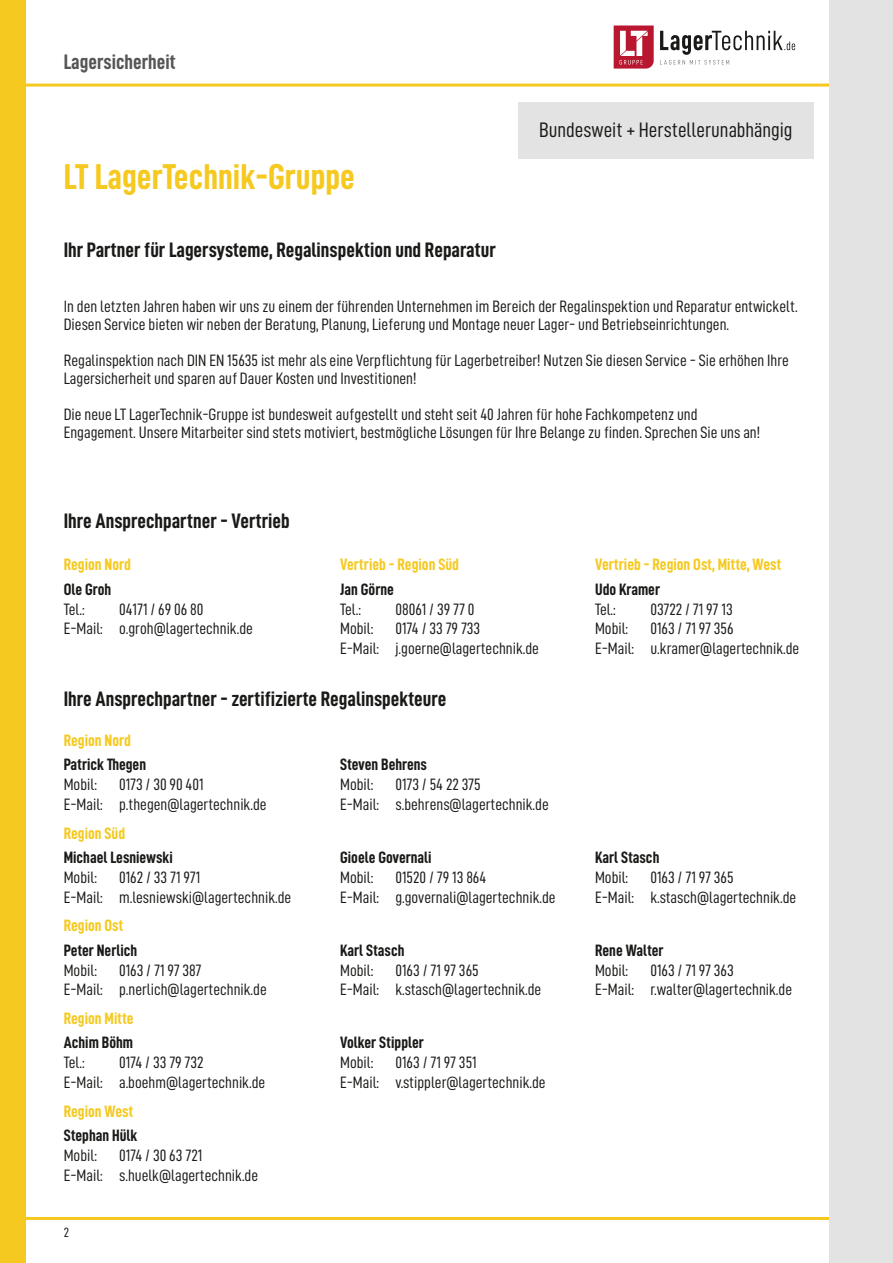
<style>
.page{position:relative;width:893px;height:1263px;background:#fff}
.page>*{position:absolute;margin:0;border:0;box-sizing:border-box;transform-origin:0 0}
.t1{font:36px "D DIN Condensed Bold";color:#f5c91f}
.t2{font:21px "D DIN Condensed Bold";color:#1a1a18}
.t3{font:21px "D DIN Condensed";letter-spacing:-.005em;color:#1a1a18}
.t4{font:21px "D DIN Condensed Bold";color:#565656}
.t5{font:16.5px/19.8px "D DIN Condensed";color:#1a1a18}
.t6{font:16.5px "D DIN Condensed Bold";color:#1a1a18}
.t7{font:16.5px "D DIN Condensed Bold";color:#f5c91f}
.t8{font:13.5px "D DIN Condensed";color:#1a1a18}
</style>
<div class="page">
<hr style="left:0;top:1217px;width:893px;height:3px;background:#f5c91f">
<hr style="left:0;top:84px;width:893px;height:3px;background:#f5c91f">
<div style="left:0;top:0;width:26px;height:1263px;background:#f5c91f"></div>
<svg style="left:660px;top:31px;width:135px;height:34px"></svg>
<svg style="left:614px;top:26px;width:40px;height:43px"></svg>
<div style="left:829px;top:0;width:64px;height:1263px;background:#e3e3e3"></div>
<div style="left:518px;top:102px;width:295px;height:57px;background:#e3e3e3"></div>
<p class="t4" style="left:64px;top:50px;width:114px">Lagersicherheit</p>
<h1 class="t1" style="left:64px;top:156px;width:293px">LT LagerTechnik-Gruppe</h1>
<p class="t2" style="left:64px;top:238px;width:434px">Ihr Partner für Lagersysteme, Regalinspektion und Reparatur</p>
<p class="t3" style="left:539px;top:118px;width:255px">Bundesweit + Herstellerunabhängig</p>
<p class="t5" style="left:64px;top:297px;width:735px;line-height:18px">In den letzten Jahren haben wir uns zu einem der führenden Unternehmen im Bereich der Regalinspektion und Reparatur entwickelt.<br>Diesen Service bieten wir neben der Beratung, Planung, Lieferung und Montage neuer Lager- und Betriebseinrichtungen.</p>
<p class="t5" style="left:64px;top:351px;width:727px;line-height:18px">Regalinspektion nach DIN EN 15635 ist mehr als eine Verpflichtung für Lagerbetreiber! Nutzen Sie diesen Service - Sie erhöhen Ihre<br>Lagersicherheit und sparen auf Dauer Kosten und Investitionen!</p>
<p class="t5" style="left:64px;top:405px;width:698px;line-height:18px">Die neue LT LagerTechnik-Gruppe ist bundesweit aufgestellt und steht seit 40 Jahren für hohe Fachkompetenz und<br>Engagement. Unsere Mitarbeiter sind stets motiviert, bestmögliche Lösungen für Ihre Belange zu finden. Sprechen Sie uns an!</p>
<p class="t2" style="left:64px;top:509px;width:227px">Ihre Ansprechpartner - Vertrieb</p>
<p class="t7" style="left:64px;top:555px;width:69px">Region Nord</p>
<p class="t6" style="left:64px;top:580px;width:49px">Ole Groh</p>
<p class="t5" style="left:64px;top:599px;width:22px">Tel.:</p>
<p class="t5" style="left:64px;top:599px;width:191px;text-align:center">04171 / 69 06 80<br>E-Mail: o.groh@lagertechnik.de</p>
<p class="t7" style="left:340px;top:555px;width:120px">Vertrieb - Region Süd</p>
<p class="t6" style="left:340px;top:580px;width:55px">Jan Görne</p>
<p class="t5" style="left:340px;top:599px;width:22px">Tel.:</p>
<p class="t5" style="left:395px;top:599px;width:81px">08061 / 39 77 0</p>
<p class="t5" style="left:340px;top:618px;width:35px">Mobil:</p>
<p class="t5" style="left:340px;top:618px;width:200px;text-align:center">0174 / 33 79 733<br>E-Mail: j.goerne@lagertechnik.de</p>
<p class="t2" style="left:64px;top:688px;width:384px">Ihre Ansprechpartner - zertifizierte Regalinspekteure</p>
<p class="t7" style="left:64px;top:731px;width:69px">Region Nord</p>
<p class="t6" style="left:64px;top:755px;width:84px">Patrick Thegen</p>
<p class="t5" style="left:64px;top:774px;width:35px">Mobil:</p>
<p class="t5" style="left:64px;top:774px;width:204px;text-align:center">0173 / 30 90 401<br>E-Mail: p.thegen@lagertechnik.de</p>
<p class="t7" style="left:64px;top:824px;width:63px">Region Süd</p>
<p class="t6" style="left:64px;top:848px;width:110px">Michael Lesniewski</p>
<p class="t5" style="left:64px;top:867px;width:35px">Mobil:</p>
<p class="t5" style="left:64px;top:867px;width:229px;text-indent:55px">0162 / 33 71 971<br>E-Mail: m.lesniewski@lagertechnik.de</p>
<p class="t7" style="left:64px;top:916px;width:61px">Region Ost</p>
<p class="t6" style="left:64px;top:941px;width:75px">Peter Nerlich</p>
<p class="t5" style="left:64px;top:960px;width:35px">Mobil:</p>
<p class="t5" style="left:64px;top:960px;width:204px;text-indent:55px">0163 / 71 97 387<br>E-Mail: p.nerlich@lagertechnik.de</p>
<p class="t7" style="left:64px;top:1009px;width:71px">Region Mitte</p>
<p class="t6" style="left:64px;top:1034px;width:71px">Achim Böhm</p>
<p class="t5" style="left:64px;top:1052px;width:22px">Tel.:</p>
<p class="t5" style="left:64px;top:1052px;width:203px;text-align:center">0174 / 33 79 732<br>E-Mail: a.boehm@lagertechnik.de</p>
<p class="t7" style="left:64px;top:1102px;width:71px">Region West</p>
<p class="t6" style="left:64px;top:1126px;width:75px">Stephan Hülk</p>
<p class="t5" style="left:64px;top:1145px;width:35px">Mobil:</p>
<p class="t5" style="left:64px;top:1145px;width:196px;text-align:center">0174 / 30 63 721<br>E-Mail: s.huelk@lagertechnik.de</p>
<p class="t8" style="left:64px;top:1225px;width:7px">2</p>
<p class="t6" style="left:340px;top:755px;width:88px">Steven Behrens</p>
<p class="t5" style="left:340px;top:774px;width:35px">Mobil:</p>
<p class="t5" style="left:340px;top:774px;width:210px;text-indent:55px">0173 / 54 22 375<br>E-Mail: s.behrens@lagertechnik.de</p>
<p class="t6" style="left:340px;top:848px;width:93px">Gioele Governali</p>
<p class="t5" style="left:340px;top:867px;width:35px">Mobil:</p>
<p class="t5" style="left:340px;top:867px;width:217px;text-indent:55px">01520 / 79 13 864<br>E-Mail: g.governali@lagertechnik.de</p>
<p class="t6" style="left:340px;top:941px;width:66px">Karl Stasch</p>
<p class="t5" style="left:340px;top:960px;width:35px">Mobil:</p>
<p class="t5" style="left:340px;top:960px;width:203px;text-align:center">0163 / 71 97 365<br>E-Mail: k.stasch@lagertechnik.de</p>
<p class="t6" style="left:340px;top:1034px;width:85px">Volker Stippler</p>
<p class="t5" style="left:340px;top:1052px;width:35px">Mobil:</p>
<p class="t5" style="left:340px;top:1052px;width:207px;text-indent:55px">0163 / 71 97 351<br>E-Mail: v.stippler@lagertechnik.de</p>
<p class="t7" style="left:595px;top:555px;width:188px">Vertrieb - Region Ost, Mitte, West</p>
<p class="t6" style="left:595px;top:580px;width:67px">Udo Kramer</p>
<p class="t5" style="left:595px;top:599px;width:22px">Tel.:</p>
<p class="t5" style="left:650px;top:599px;width:84px">03722 / 71 97 13</p>
<p class="t5" style="left:595px;top:618px;width:35px">Mobil:</p>
<p class="t5" style="left:595px;top:618px;width:206px;text-indent:55px">0163 / 71 97 356<br>E-Mail: u.kramer@lagertechnik.de</p>
<p class="t6" style="left:595px;top:848px;width:66px">Karl Stasch</p>
<p class="t5" style="left:595px;top:867px;width:35px">Mobil:</p>
<p class="t5" style="left:595px;top:867px;width:203px;text-align:center">0163 / 71 97 365<br>E-Mail: k.stasch@lagertechnik.de</p>
<p class="t6" style="left:595px;top:941px;width:70px">Rene Walter</p>
<p class="t5" style="left:595px;top:960px;width:35px">Mobil:</p>
<p class="t5" style="left:595px;top:960px;width:199px;text-align:center">0163 / 71 97 363<br>E-Mail: r.walter@lagertechnik.de</p>
</div>
